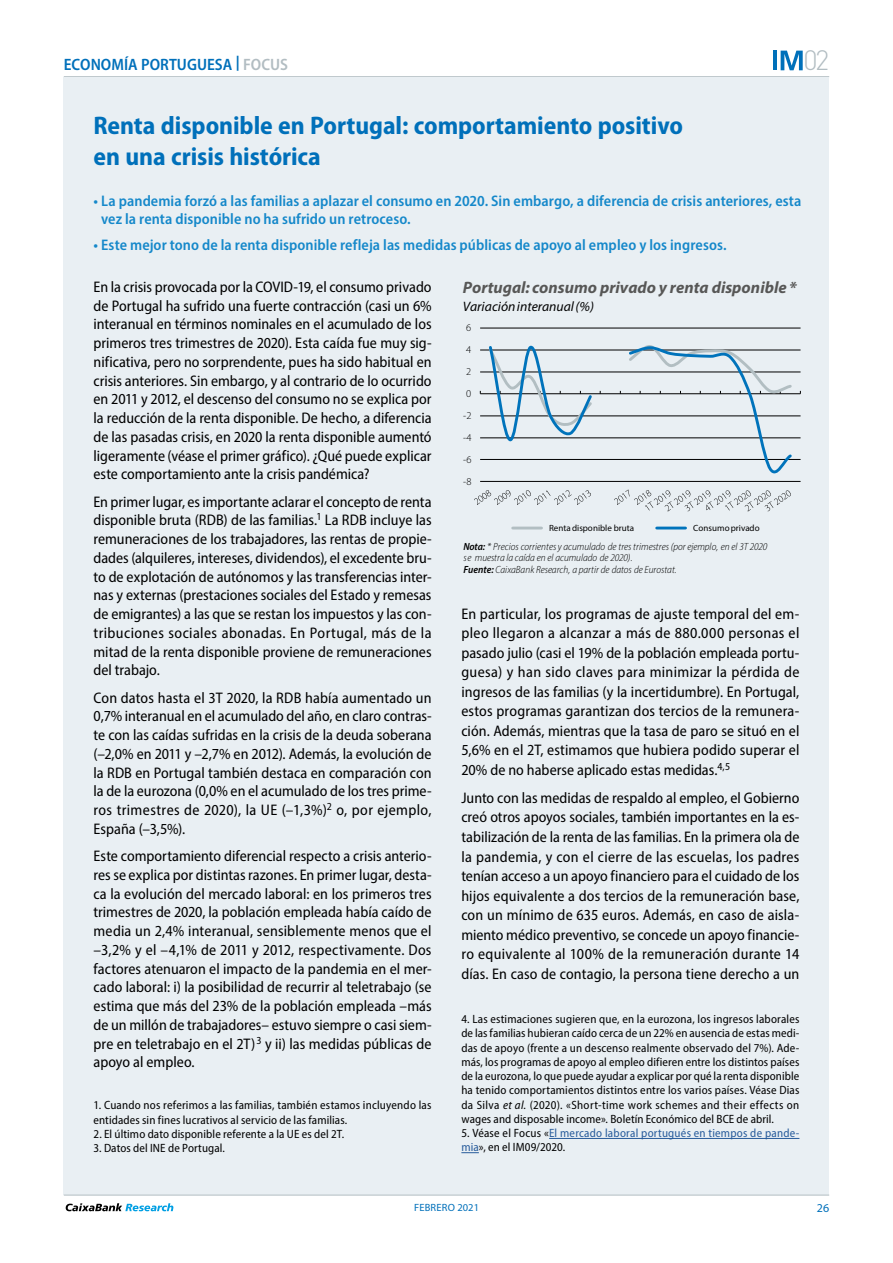
<style>
.page{position:relative;width:893px;height:1263px;background:#fff}
.page>*{position:absolute;margin:0;border:0;box-sizing:border-box;transform-origin:0 0}
.t1{font:300 27.6px "DIN Pro";color:#b2bdc2}
.t2{font:700 semi-condensed 25.5px/30.6px "Myriad Pro";color:#0070ba}
.t3{font:italic 700 16.5px "Myriad Pro";color:#575756}
.t4{font:600 semi-condensed 16.5px "Myriad Pro";color:#0070ba}
.t5{font:semi-condensed 15.3px/18.8px "Myriad Pro";letter-spacing:.005em;color:#000;text-align:justify}
.t6{font:600 semi-condensed 15.3px/18px "Myriad Pro";letter-spacing:.005em;color:#1588ca}
.t7{font:italic 13.65px "Myriad Pro";letter-spacing:.005em;color:#000}
.t8{font:semi-condensed 12px/14.2px "Myriad Pro";letter-spacing:.01em;color:#000}
.t9{font:semi-condensed 12px/14.2px "Myriad Pro";letter-spacing:.02em;color:#275b9b}
.t10{font:12px "Myriad Pro";color:#0070ba}
.t11{font:italic 300 semi-condensed 10.5px/11.7px "Myriad Pro";letter-spacing:-.005em;color:#000}
.t12{font:300 10.5px "Myriad Pro";color:#000}
.t13{font:10.5px "Myriad Pro";letter-spacing:.02em;color:#0070ba}
.t14{font:9px "Myriad Pro";letter-spacing:.005em;color:#000}
.s1{color:#b2bdc2}
.s2{font-weight:600}
.s3{font-style:italic}
.s4{color:#000}
</style>
<div class="page">
<hr style="left:64px;top:76px;width:765px;height:1px;background:#b2bdc2">
<div style="left:64px;top:77px;width:765px;height:1118px;background:#e9eff3"></div>
<hr style="left:64px;top:1195px;width:765px;height:1px;background:#b2bdc2">
<svg style="left:66px;top:1203px;width:107px;height:8px"></svg>
<svg style="left:781px;top:51px;width:22px;height:19px"></svg>
<hr style="left:773px;top:51px;width:4px;height:19px;background:#0070ba">
<hr style="left:480px;top:481px;width:320px;height:1px;background:#000">
<hr style="left:480px;top:459px;width:320px;height:1px;background:#000">
<hr style="left:480px;top:438px;width:320px;height:1px;background:#000">
<hr style="left:480px;top:416px;width:320px;height:1px;background:#000">
<hr style="left:480px;top:372px;width:320px;height:1px;background:#000">
<hr style="left:480px;top:350px;width:320px;height:1px;background:#000">
<hr style="left:480px;top:328px;width:320px;height:1px;background:#000">
<hr style="left:480px;top:393px;width:320px;height:1px;background:#000">
<svg style="left:480px;top:345px;width:114px;height:97px"></svg>
<svg style="left:620px;top:345px;width:174px;height:137px"></svg>
<svg style="left:474px;top:490px;width:117px;height:15px"></svg>
<svg style="left:614px;top:489px;width:177px;height:23px"></svg>
<hr style="left:513px;top:527px;width:28px;height:2px;background:#b2bec2">
<hr style="left:657px;top:527px;width:28px;height:2px;background:#0073bb">
<hr style="left:549px;top:1138px;width:250px;height:1px;background:#275b9b">
<svg style="left:461px;top:1152px;width:18px;height:1px"></svg>
<p class="t4" style="left:64px;top:54px;width:226px">ECONOMÍA PORTUGUESA <sup>|</sup> <span class="s1">FOCUS</span></p>
<h2 class="t2" style="left:94px;top:110px;width:591px">Renta disponible en Portugal: comportamiento positivo en una crisis histórica</h2>
<h1 class="t1" style="left:803px;top:39px;width:27px">02</h1>
<p class="t6" style="left:101px;top:191px;width:702px;text-indent:-8px">• La pandemia forzó a las familias a aplazar el consumo en 2020. Sin embargo, a diferencia de crisis anteriores, esta vez la renta disponible no ha sufrido un retroceso.</p>
<p class="t6" style="left:94px;top:236px;width:635px">• Este mejor tono de la renta disponible refleja las medidas públicas de apoyo al empleo y los ingresos.</p>
<p class="t5" style="left:94px;top:277px;width:340px">En la crisis provocada por la COVID-19, el consumo privado de Portugal ha sufrido una fuerte contracción (casi un 6% interanual en términos nominales en el acumulado de los primeros tres trimestres de 2020). Esta caída fue muy sig&shy;nificativa, pero no sorprendente, pues ha sido habitual en crisis anteriores. Sin embargo, y al contrario de lo ocurrido en 2011 y 2012, el descenso del consumo no se explica por la reducción de la renta disponible. De hecho, a diferencia de las pasadas crisis, en 2020 la renta disponible aumentó ligeramente (véase el primer gráfico). ¿Qué puede explicar este comportamiento ante la crisis pandémica?</p>
<p class="t5" style="left:94px;top:492px;width:340px">En primer lugar, es importante aclarar el concepto de renta disponible bruta (RDB) de las familias.<sup>1</sup> La RDB incluye las remuneraciones de los trabajadores, las rentas de propie&shy;dades (alquileres, intereses, dividendos), el excedente bru&shy;to de explotación de autónomos y las transferencias inter&shy;nas y externas (prestaciones sociales del Estado y remesas de emigrantes) a las que se restan los impuestos y las con&shy;tribuciones sociales abonadas. En Portugal, más de la mitad de la renta disponible proviene de remuneraciones del trabajo.</p>
<p class="t5" style="left:94px;top:688px;width:340px">Con datos hasta el 3T 2020, la RDB había aumentado un 0,7% interanual en el acumulado del año, en claro contras&shy;te con las caídas sufridas en la crisis de la deuda soberana (–2,0% en 2011 y –2,7% en 2012). Además, la evolución de la RDB en Portugal también destaca en comparación con la de la eurozona (0,0% en el acumulado de los tres prime&shy;ros trimestres de 2020), la UE (–1,3%)<sup>2</sup> o, por ejemplo, España (–3,5%).</p>
<p class="t5" style="left:94px;top:846px;width:340px">Este comportamiento diferencial respecto a crisis anterio&shy;res se explica por distintas razones. En primer lugar, desta&shy;ca la evolución del mercado laboral: en los primeros tres trimestres de 2020, la población empleada había caído de media un 2,4% interanual, sensiblemente menos que el –3,2% y el –4,1% de 2011 y 2012, respectivamente. Dos factores atenuaron el impacto de la pandemia en el mer&shy;cado laboral: i) la posibilidad de recurrir al teletrabajo (se estima que más del 23% de la población empleada –más de un millón de trabajadores– estuvo siempre o casi siem&shy;pre en teletrabajo en el 2T)<sup>3</sup> y ii) las medidas públicas de apoyo al empleo.</p>
<p class="t8" style="left:94px;top:1098px;width:339px">1. Cuando nos referimos a las familias, también estamos incluyendo las entidades sin fines lucrativos al servicio de las familias.</p>
<p class="t8" style="left:94px;top:1126px;width:252px">2. El último dato disponible referente a la UE es del 2T.</p>
<p class="t8" style="left:94px;top:1141px;width:133px">3. Datos del INE de Portugal.</p>
<p class="t3" style="left:463px;top:277px;width:335px">Portugal: consumo privado y renta disponible *</p>
<p class="t7" style="left:463px;top:298px;width:132px">Variacióninteranual(%)</p>
<p class="t12" style="left:466px;top:321px;width:7px">6</p>
<p class="t12" style="left:466px;top:343px;width:7px">4</p>
<p class="t12" style="left:466px;top:365px;width:7px">2</p>
<p class="t12" style="left:466px;top:387px;width:7px">0</p>
<p class="t12" style="left:463px;top:409px;width:10px">-2</p>
<p class="t12" style="left:463px;top:431px;width:10px">-4</p>
<p class="t12" style="left:463px;top:453px;width:10px">-6</p>
<p class="t12" style="left:463px;top:475px;width:10px">-8</p>
<p class="t14" style="left:549px;top:522px;width:87px">Renta disponible bruta</p>
<p class="t14" style="left:693px;top:522px;width:68px">Consumoprivado</p>
<p class="t11" style="left:463px;top:540px;width:305px"><span class="s2">Nota:</span> * Precios corrientesy acumulado de tres trimestres (por ejemplo, en el 3T 2020 se muestra la caída en el acumulado de 2020).<br><span class="s2">Fuente:</span> CaixaBank Research, a partir de datos de Eurostat.</p>
<p class="t5" style="left:461px;top:603px;width:340px;line-height:19.5px">En particular, los programas de ajuste temporal del em&shy;pleo llegaron a alcanzar a más de 880.000 personas el pasado julio (casi el 19% de la población empleada portu&shy;guesa) y han sido claves para minimizar la pérdida de ingresos de las familias (y la incertidumbre). En Portugal, estos programas garantizan dos tercios de la remunera&shy;ción. Además, mientras que la tasa de paro se situó en el 5,6% en el 2T, estimamos que hubiera podido superar el 20% de no haberse aplicado estas medidas.<sup>4,5</sup></p>
<p class="t5" style="left:461px;top:788px;width:340px;line-height:19.5px">Junto con las medidas de respaldo al empleo, el Gobierno creó otros apoyos sociales, también importantes en la es&shy;tabilización de la renta de las familias. En la primera ola de la pandemia, y con el cierre de las escuelas, los padres tenían acceso a un apoyo financiero para el cuidado de los hijos equivalente a dos tercios de la remuneración base, con un mínimo de 635 euros. Además, en caso de aisla&shy;miento médico preventivo, se concede un apoyo financie&shy;ro equivalente al 100% de la remuneración durante 14 días. En caso de contagio, la persona tiene derecho a un</p>
<p class="t8" style="left:461px;top:1012px;width:340px;text-align:justify">4. Las estimaciones sugieren que, en la eurozona, los ingresos laborales de las familias hubieran caído cerca de un 22% en ausencia de estas medi&shy;das de apoyo (frente a un descenso realmente observado del 7%). Ade&shy;más, los programas de apoyo al empleo difieren entre los distintos países de la eurozona, lo que puede ayudar a explicar por qué la renta disponible ha tenido comportamientos distintos entre los varios países. Véase Dias da Silva <span class="s3">et al.</span> (2020). «Short-time work schemes and their effects on wages and disposable income». Boletín Económico del BCE de abril.</p>
<p class="t9" style="left:461px;top:1126px;width:340px"><span class="s4">5. Véase el Focus «</span>El mercado laboral portugués en tiempos de pande&shy;mia<span class="s4">», en el IM09/2020.</span></p>
<p class="t13" style="left:414px;top:1201px;width:67px">FEBRERO 2021</p>
<p class="t10" style="left:817px;top:1201px;width:14px">26</p>
</div>
